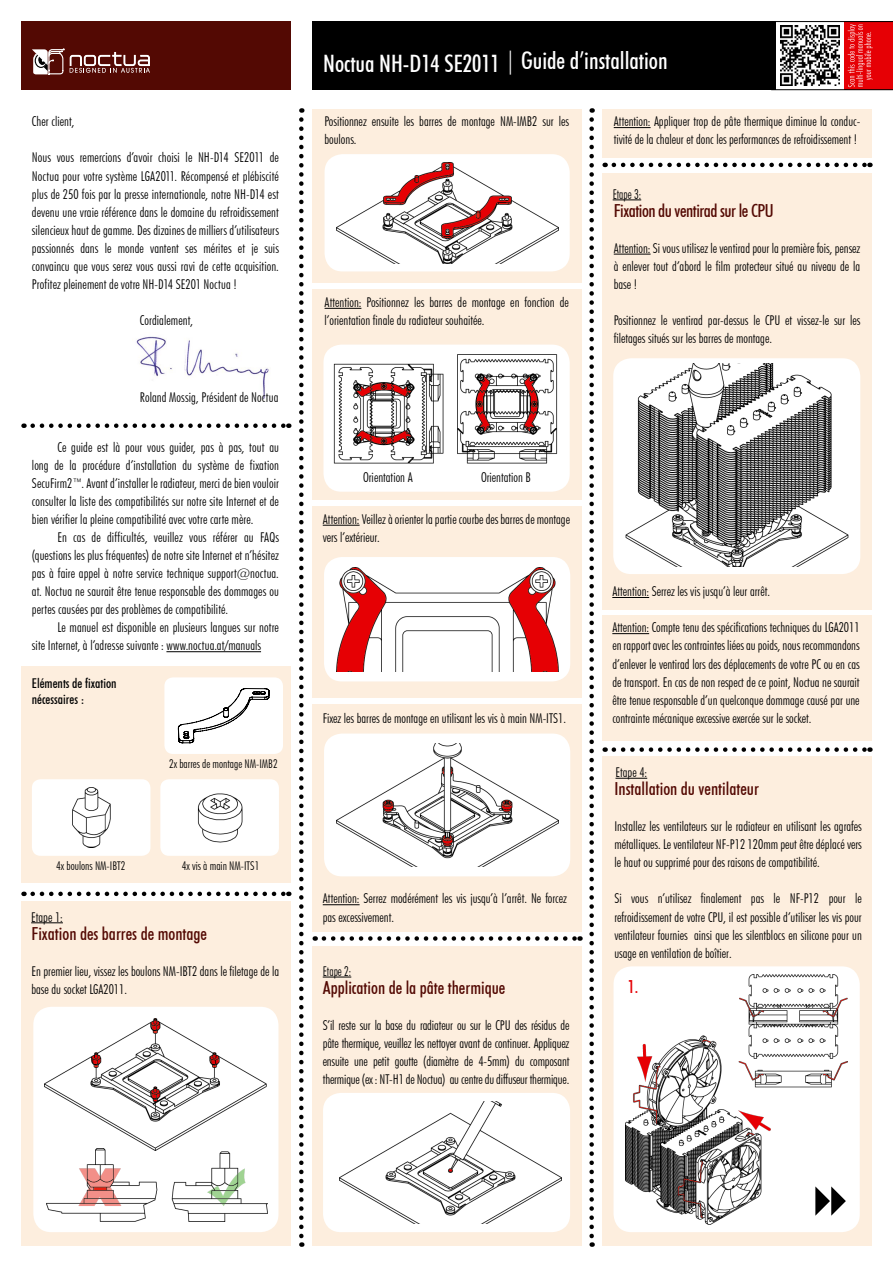
<style>
.page{position:relative;width:893px;height:1263px;background:#fff}
.page>*{position:absolute;margin:0;border:0;box-sizing:border-box;transform-origin:0 0}
.t1{font:500 condensed 24px "Futura BT";color:#fff}
.t2{font:500 condensed 18px "Futura BT";color:#530903}
.t3{font:500 condensed 18px "Futura BT";letter-spacing:-.025em;color:#530903}
.t4{font:500 condensed 18px "Futura BT";color:#e60005}
.t5{font:300 condensed 13.5px/18.1px "Futura BT";color:#000;text-align:justify}
.t6{font:500 condensed 13.5px/16.2px "Futura BT";color:#000}
.t7{font:300 condensed 13.5px "Futura BT";color:#000;scale:.9 1}
.t8{font:300 condensed 12px "Futura BT";color:#000}
.s1{font-weight:300}
</style>
<div class="page">
<img style="left:136px;top:336px;width:134px;height:63px">
<div style="left:602px;top:615px;width:270px;height:126px;background:#fdeede"></div>
<div style="left:21px;top:21px;width:270px;height:69px;background:#530903"></div>
<svg style="left:32px;top:49px;width:118px;height:26px"></svg>
<svg style="left:299px;top:119px;width:5px;height:1128px"></svg>
<svg style="left:589px;top:119px;width:5px;height:1128px"></svg>
<svg style="left:33px;top:891px;width:256px;height:5px"></svg>
<div style="left:21px;top:901px;width:270px;height:345px;background:#fdeede"></div>
<hr style="left:31px;top:922px;width:32px;height:1px;background:#000">
<svg style="left:33px;top:423px;width:256px;height:5px"></svg>
<hr style="left:166px;top:651px;width:95px;height:1px;background:#000">
<div style="left:312px;top:289px;width:270px;height:211px;background:#fdeede"></div>
<hr style="left:325px;top:308px;width:36px;height:1px;background:#000">
<div style="left:323px;top:345px;width:247px;height:147px;background:#fff;border-radius:18px"></div>
<div style="left:33px;top:1007px;width:245px;height:225px;background:#fff;border-radius:18px"></div>
<img style="left:45px;top:1018px;width:222px;height:130px">
<img style="left:46px;top:1148px;width:222px;height:74px">
<div style="left:312px;top:109px;width:270px;height:174px;background:#fdeede"></div>
<div style="left:325px;top:154px;width:245px;height:117px;background:#fff;border-radius:18px"></div>
<img style="left:337px;top:163px;width:221px;height:101px">
<div style="left:312px;top:506px;width:270px;height:191px;background:#fdeede"></div>
<hr style="left:323px;top:525px;width:37px;height:1px;background:#000">
<div style="left:324px;top:557px;width:246px;height:124px;background:#fff;border-radius:18px"></div>
<img style="left:336px;top:567px;width:222px;height:104px">
<div style="left:312px;top:704px;width:270px;height:227px;background:#fdeede"></div>
<div style="left:324px;top:733px;width:246px;height:143px;background:#fff;border-radius:18px"></div>
<img style="left:336px;top:744px;width:222px;height:122px">
<hr style="left:323px;top:904px;width:37px;height:1px;background:#000">
<svg style="left:324px;top:936px;width:256px;height:5px"></svg>
<div style="left:312px;top:946px;width:270px;height:300px;background:#fdeede"></div>
<svg style="left:323px;top:977px;width:28px;height:1px"></svg>
<div style="left:323px;top:1093px;width:247px;height:139px;background:#fff;border-radius:18px"></div>
<img style="left:339px;top:1101px;width:222px;height:122px">
<div style="left:21px;top:667px;width:270px;height:216px;background:#fdeede"></div>
<div style="left:160px;top:779px;width:119px;height:77px;background:#fff;border-radius:9px"></div>
<div style="left:32px;top:779px;width:118px;height:77px;background:#fff;border-radius:9px"></div>
<div style="left:164px;top:677px;width:119px;height:77px;background:#fff;border-radius:9px"></div>
<svg style="left:178px;top:688px;width:92px;height:56px"></svg>
<img style="left:72px;top:787px;width:38px;height:61px">
<img style="left:197px;top:793px;width:46px;height:50px">
<div style="left:602px;top:757px;width:270px;height:489px;background:#fdeede"></div>
<hr style="left:615px;top:778px;width:32px;height:1px;background:#000">
<div style="left:602px;top:173px;width:270px;height:437px;background:#fdeede"></div>
<hr style="left:614px;top:254px;width:37px;height:1px;background:#000">
<div style="left:613px;top:358px;width:247px;height:216px;background:#fff;border-radius:18px"></div>
<hr style="left:612px;top:597px;width:37px;height:1px;background:#000">
<hr style="left:612px;top:633px;width:37px;height:1px;background:#000">
<svg style="left:613px;top:200px;width:28px;height:1px"></svg>
<svg style="left:614px;top:747px;width:256px;height:5px"></svg>
<div style="left:613px;top:966px;width:247px;height:266px;background:#fff;border-radius:18px"></div>
<img style="left:625px;top:974px;width:223px;height:250px">
<img style="left:625px;top:364px;width:224px;height:203px">
<div style="left:602px;top:109px;width:270px;height:48px;background:#fdeede"></div>
<svg style="left:614px;top:163px;width:256px;height:4px"></svg>
<hr style="left:614px;top:127px;width:37px;height:1px;background:#000">
<svg style="left:815px;top:1186px;width:31px;height:30px"></svg>
<img style="left:333px;top:354px;width:225px;height:110px">
<div style="left:312px;top:21px;width:464px;height:69px;background:#000"></div>
<div style="left:844px;top:21px;width:49px;height:69px;background:#e60005"></div>
<hr style="left:771px;top:21px;width:122px;height:1px;background:#000">
<hr style="left:771px;top:89px;width:122px;height:1px;background:#000">
<svg style="left:848px;top:24px;width:25px;height:63px"></svg>
<img style="left:780px;top:26px;width:60px;height:59px">
<p class="t5" style="left:32px;top:112px;width:44px">Cher client,</p>
<p class="t5" style="left:32px;top:148px;width:249px">Nous vous remercions d’avoir choisi le NH-D14 SE2011 de Noctua pour votre système LGA2011. Récompensé et plébiscité plus de 250 fois par la presse internationale, notre NH-D14 est devenu une vraie référence dans le domaine du refroidissement silencieux haut de gamme. Des dizaines de milliers d’utilisateurs passionnés dans le monde vantent ses mérites et je suis convaincu que vous serez vous aussi ravi de cette acquisition.<br>Profitez pleinement de votre NH-D14 SE201 Noctua !</p>
<p class="t5" style="left:140px;top:311px;width:55px">Cordialement,</p>
<p class="t5" style="left:140px;top:388px;width:140px">Roland Mossig, Président de Noctua</p>
<p class="t5" style="left:32px;top:438px;width:249px;text-indent:26px">Ce guide est là pour vous guider, pas à pas, tout au long de la procédure d’installation du système de fixation SecuFirm2™. Avant d’installer le radiateur, merci de bien vouloir consulter la liste des compatibilités sur notre site Internet et de bien vérifier la pleine compatibilité avec votre carte mère.</p>
<p class="t5" style="left:32px;top:528px;width:249px;text-indent:26px">En cas de difficultés, veuillez vous référer au FAQs (questions les plus fréquentes) de notre site Internet et n’hésitez pas à faire appel à notre service technique support@noctua. at. Noctua ne saurait être tenue responsable des dommages ou pertes causées par des problèmes de compatibilité.</p>
<p class="t5" style="left:32px;top:618px;width:248px;text-indent:26px">Le manuel est disponible en plusieurs langues sur notre site Internet, à l’adresse suivante : www.noctua.at/manuals</p>
<p class="t6" style="left:32px;top:675px;width:86px">Eléments de fixation nécessaires :</p>
<p class="t8" style="left:169px;top:757px;width:110px">2x barres de montage NM-IMB2</p>
<p class="t8" style="left:56px;top:859px;width:71px">4x boulons NM-IBT2</p>
<p class="t8" style="left:182px;top:859px;width:79px">4x vis à main NM-ITS1</p>
<p class="t5" style="left:31px;top:907px;width:33px">Etape 1:</p>
<h2 class="t2" style="left:31px;top:922px;width:177px">Fixation des barres de montage</h2>
<p class="t5" style="left:31px;top:962px;width:249px">En premier lieu, vissez les boulons NM-IBT2 dans le filetage de la base du socket LGA2011.</p>
<h1 class="t1" style="left:323px;top:46px;width:346px">Noctua NH-D14 SE2011 <span class="s1">|</span> Guide d’installation</h1>
<p class="t5" style="left:324px;top:112px;width:246px">Positionnez ensuite les barres de montage NM-IMB2 sur les boulons.</p>
<p class="t5" style="left:325px;top:293px;width:246px">Attention: Positionnez les barres de montage en fonction de l’orientation finale du radiateur souhaitée.</p>
<p class="t5" style="left:614px;top:112px;width:248px">Attention: Appliquer trop de pâte thermique diminue la conduc&shy;tivité de la chaleur et donc les performances de refroidissement !</p>
<p class="t7" style="left:613px;top:186px;width:33px">Etape 3:</p>
<h2 class="t3" style="left:614px;top:199px;width:161px">Fixation du ventirad sur le CPU</h2>
<p class="t5" style="left:614px;top:239px;width:248px">Attention: Si vous utilisez le ventirad pour la première fois, pensez à enlever tout d’abord le film protecteur situé au niveau de la base !</p>
<p class="t5" style="left:614px;top:311px;width:248px">Positionnez le ventirad par-dessus le CPU et vissez-le sur les filetages situés sur les barres de montage.</p>
<p class="t5" style="left:363px;top:468px;width:51px">Orientation A</p>
<p class="t5" style="left:481px;top:468px;width:52px">Orientation B</p>
<p class="t5" style="left:323px;top:510px;width:249px">Attention: Veillez à orienter la partie courbe des barres de montage vers l’extérieur.</p>
<p class="t5" style="left:323px;top:709px;width:245px">Fixez les barres de montage en utilisant les vis à main NM-ITS1.</p>
<p class="t5" style="left:323px;top:889px;width:246px">Attention: Serrez modérément les vis jusqu’à l’arrêt. Ne forcez pas excessivement.</p>
<p class="t7" style="left:323px;top:963px;width:33px">Etape 2:</p>
<h2 class="t2" style="left:323px;top:976px;width:184px">Application de la pâte thermique</h2>
<p class="t5" style="left:323px;top:1016px;width:248px">S’il reste sur la base du radiateur ou sur le CPU des résidus de pâte thermique, veuillez les nettoyer avant de continuer. Appliquez ensuite une petit goutte (diamètre de 4-5mm) du composant thermique (ex : NT-H1 de Noctua) au centre du diffuseur thermique.</p>
<p class="t5" style="left:612px;top:582px;width:159px">Attention: Serrez les vis jusqu’à leur arrêt.</p>
<p class="t5" style="left:612px;top:618px;width:249px">Attention: Compte tenu des spécifications techniques du LGA2011 en rapport avec les contraintes liées au poids, nous recommandons d’enlever le ventirad lors des déplacements de votre PC ou en cas de transport. En cas de non respect de ce point, Noctua ne saurait être tenue responsable d’un quelconque dommage causé par une contrainte mécanique excessive exercée sur le socket.</p>
<p class="t5" style="left:615px;top:763px;width:33px">Etape 4:</p>
<h2 class="t2" style="left:614px;top:778px;width:146px">Installation du ventilateur</h2>
<p class="t5" style="left:614px;top:817px;width:249px">Installez les ventilateurs sur le radiateur en utilisant les agrafes métalliques. Le ventilateur NF-P12 120mm peut être déplacé vers le haut ou supprimé pour des raisons de compatibilité.</p>
<p class="t5" style="left:614px;top:889px;width:249px">Si vous n’utilisez finalement pas le NF-P12 pour le refroidissement de votre CPU, il est possible d’utiliser les vis pour ventilateur fournies ainsi que les silentblocs en silicone pour un usage en ventilation de boîtier.</p>
<h2 class="t4" style="left:628px;top:975px;width:12px">1.</h2>
</div>
